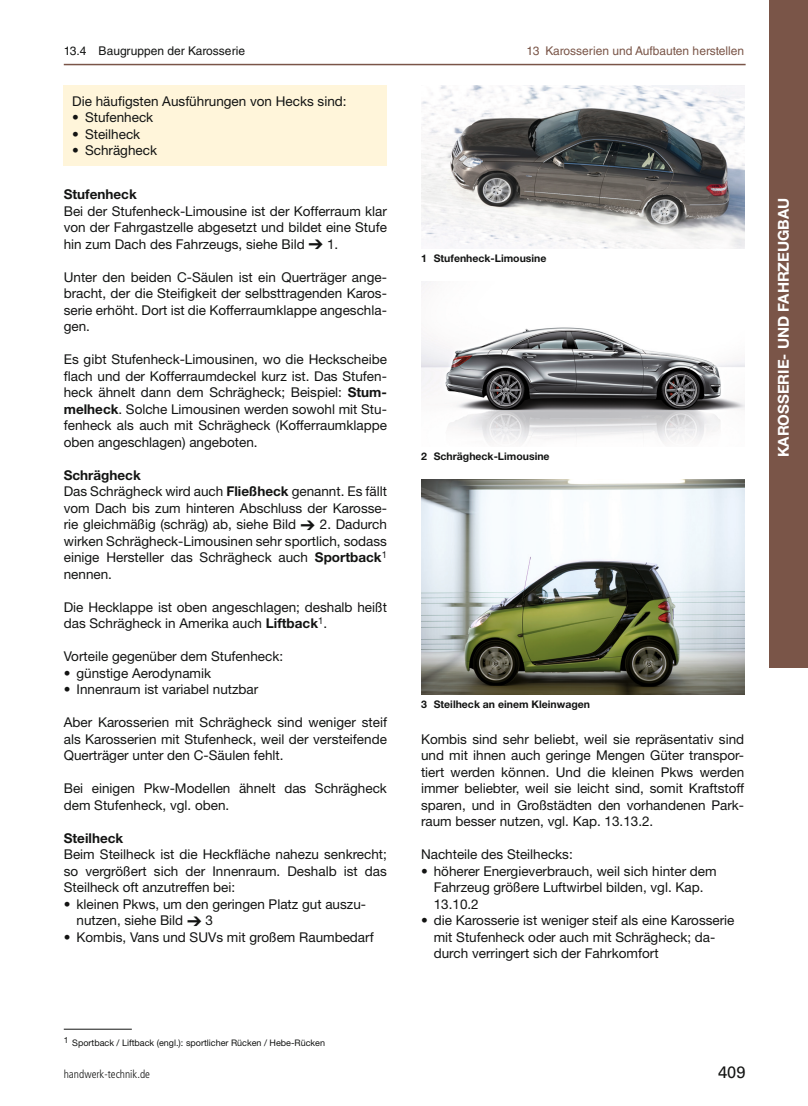
<style>
.page{position:relative;width:808px;height:1106px;background:#fff}
.page>*{position:absolute;margin:0;border:0;box-sizing:border-box;transform-origin:0 0}
.t1{font:16.5px "Univers LT Std";color:#131413}
.t2{font:700 15px "Helvetica Neue LT Std";color:#fff}
.t3{font:13.5px/16.5px "Helvetica Neue LT Std";color:#131413;text-align:justify}
.t4{font:700 13.5px "Helvetica Neue LT Std";color:#131413}
.t5{font:12px "Helvetica LT Std";color:#7a5548}
.t6{font:12px "Helvetica LT Std";color:#131413}
.t7{font:300 condensed 11.25px "Frutiger LT Std";color:#131413}
.t8{font:700 10.5px "Helvetica Neue LT Std";color:#131413}
.t9{font:9px "Helvetica Neue LT Std";color:#131413}
.s1{font-weight:700}
</style>
<div class="page">
<hr style="left:64px;top:64px;width:682px;height:1px;background:#7a5548">
<div style="left:770px;top:0;width:38px;height:668px;background:#7a5548"></div>
<div style="left:64px;top:85px;width:323px;height:81px;background:#fff5da"></div>
<hr style="left:64px;top:1028px;width:68px;height:1px;background:#131413">
<img style="left:421px;top:85px;width:323px;height:164px">
<img style="left:421px;top:282px;width:323px;height:161px">
<img style="left:421px;top:479px;width:323px;height:215px">
<p class="t6" style="left:64px;top:44px;width:183px">13.4 Baugruppen der Karosserie</p>
<p class="t5" style="left:526px;top:44px;width:219px">13 Karosserien und Aufbauten herstellen</p>
<p class="t3" style="left:72px;top:92px;width:276px">Die häufigsten Ausführungen von Hecks sind:</p>
<p class="t3" style="left:72px;top:109px;width:83px">• Stufenheck</p>
<p class="t3" style="left:72px;top:125px;width:70px">• Steilheck</p>
<p class="t3" style="left:72px;top:142px;width:86px">• Schrägheck</p>
<p class="t4" style="left:64px;top:186px;width:75px">Stufenheck</p>
<p class="t3" style="left:64px;top:202px;width:325px">Bei der Stufenheck-Limousine ist der Kofferraum klar von der Fahrgastzelle abgesetzt und bildet eine Stufe hin zum Dach des Fahrzeugs, siehe Bild ➔ 1.</p>
<p class="t3" style="left:64px;top:268px;width:325px">Unter den beiden C-Säulen ist ein Querträger ange&shy;bracht, der die Steifigkeit der selbsttragenden Karos&shy;serie erhöht. Dort ist die Kofferraumklappe angeschla&shy;gen.</p>
<p class="t3" style="left:64px;top:351px;width:325px">Es gibt Stufenheck-Limousinen, wo die Heckscheibe flach und der Kofferraumdeckel kurz ist. Das Stufen&shy;heck ähnelt dann dem Schrägheck; Beispiel: <span class="s1">Stum&shy;melheck</span>. Solche Limousinen werden sowohl mit Stu&shy;fenheck als auch mit Schrägheck (Kofferraumklappe oben angeschlagen) angeboten.</p>
<p class="t3" style="left:64px;top:466px;width:325px;text-align:left"><span class="s1">Schrägheck<br></span>Das Schrägheck wird auch <span class="s1">Fließheck</span> genannt. Es fällt vom Dach bis zum hinteren Abschluss der Karosse&shy;rie gleichmäßig (schräg) ab, siehe Bild ➔ 2. Dadurch wirken Schrägheck-Limousinen sehr sportlich, sodass einige Hersteller das Schrägheck auch <span class="s1">Sportback</span><sup>1 </sup>nennen.</p>
<p class="t3" style="left:64px;top:598px;width:325px">Die Hecklappe ist oben angeschlagen; deshalb heißt das Schrägheck in Amerika auch <span class="s1">Liftback</span><sup>1</sup>.</p>
<p class="t3" style="left:64px;top:648px;width:221px">Vorteile gegenüber dem Stufenheck:</p>
<p class="t3" style="left:64px;top:664px;width:149px">• günstige Aerodynamik</p>
<p class="t3" style="left:64px;top:681px;width:196px">• Innenraum ist variabel nutzbar</p>
<p class="t3" style="left:64px;top:714px;width:325px">Aber Karosserien mit Schrägheck sind weniger steif als Karosserien mit Stufenheck, weil der versteifende Querträger unter den C-Säulen fehlt.</p>
<p class="t3" style="left:64px;top:780px;width:325px">Bei einigen Pkw-Modellen ähnelt das Schrägheck dem Stufenheck, vgl. oben.</p>
<p class="t4" style="left:64px;top:829px;width:61px">Steilheck</p>
<p class="t3" style="left:64px;top:846px;width:325px">Beim Steilheck ist die Heckfläche nahezu senkrecht; so vergrößert sich der Innenraum. Deshalb ist das Steilheck oft anzutreffen bei:</p>
<p class="t3" style="left:77px;top:895px;width:290px;text-indent:-13px">• kleinen Pkws, um den geringen Platz gut auszu&shy;nutzen, siehe Bild ➔ 3</p>
<p class="t3" style="left:64px;top:928px;width:311px">• Kombis, Vans und SUVs mit großem Raumbedarf</p>
<p class="t9" style="left:64px;top:1037px;width:263px"><sup>1</sup> Sportback / Liftback (engl.): sportlicher Rücken / Hebe-Rücken</p>
<p class="t7" style="left:64px;top:1067px;width:88px">handwerk-technik.de</p>
<p class="t8" style="left:421px;top:252px;width:127px">1 Stufenheck-Limousine</p>
<p class="t8" style="left:421px;top:450px;width:130px">2 Schrägheck-Limousine</p>
<p class="t8" style="left:421px;top:697px;width:171px">3 Steilheck an einem Kleinwagen</p>
<p class="t3" style="left:421px;top:730px;width:325px">Kombis sind sehr beliebt, weil sie repräsentativ sind und mit ihnen auch geringe Mengen Güter transpor&shy;tiert werden können. Und die kleinen Pkws werden immer beliebter, weil sie leicht sind, somit Kraftstoff sparen, und in Großstädten den vorhandenen Park&shy;raum besser nutzen, vgl. Kap. 13.13.2.</p>
<p class="t3" style="left:421px;top:846px;width:153px">Nachteile des Steilhecks:</p>
<p class="t3" style="left:434px;top:862px;width:284px;text-align:left;text-indent:-13px">• höherer Energieverbrauch, weil sich hinter dem<br>Fahrzeug größere Luftwirbel bilden, vgl. Kap.<br>13.10.2</p>
<p class="t3" style="left:434px;top:912px;width:302px;text-align:left;text-indent:-13px">• die Karosserie ist weniger steif als eine Karosserie mit Stufenheck oder auch mit Schrägheck; da&shy;durch verringert sich der Fahrkomfort</p>
<p class="t1" style="left:718px;top:1062px;width:29px">409</p>
<p class="t2" style="left:774px;top:457px;width:261px;rotate:-90deg">KAROSSERIE- UND FAHRZEUGBAU</p>
</div>
